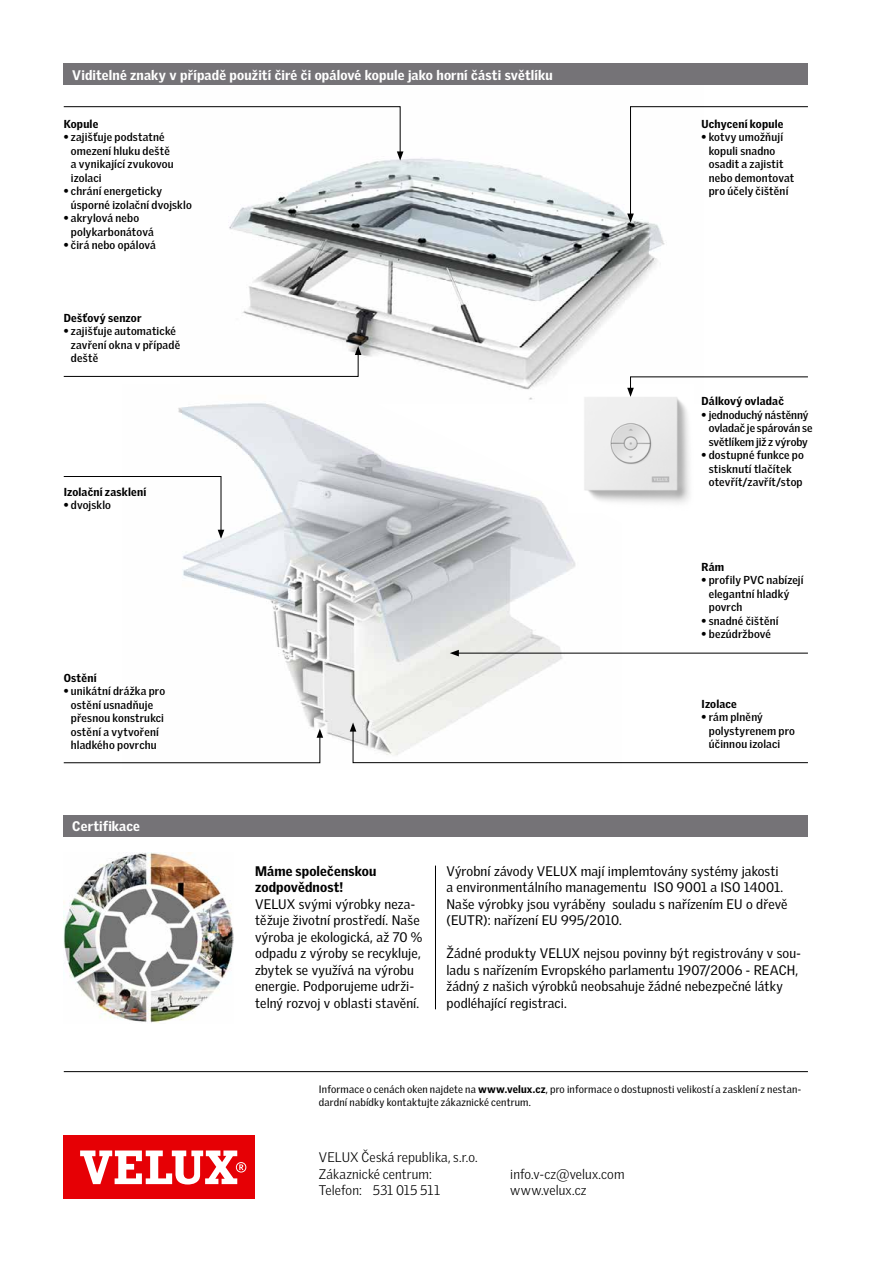
<style>
.page{position:relative;width:893px;height:1263px;background:#fff}
.page>*{position:absolute;margin:0;border:0;box-sizing:border-box;transform-origin:0 0}
.t1{font:13.5px/16.5px "Velux Gothic";letter-spacing:.01em;color:#000}
.t2{font:300 13.5px/16.5px "Velux Gothic";letter-spacing:.01em;color:#000}
.t3{font:900 13.5px "Velux Gothic";letter-spacing:.01em;color:#fff}
.t4{font:900 13.5px/16.5px "Velux Gothic";letter-spacing:.01em;color:#000}
.t5{font:700 11.25px/13.5px "Velux Gothic";letter-spacing:.015em;color:#000}
.t6{font:900 11.25px "Velux Gothic";letter-spacing:.015em;color:#000}
.t7{font:700 11.25px/13.5px "Velux Gothic";letter-spacing:-.005em;color:#000}
.t8{font:10.5px/13.5px "Velux Gothic";letter-spacing:.02em;color:#000}
.s1{font-weight:900}
</style>
<div class="page">
<div style="left:64px;top:1135px;width:191px;height:64px;background:#e60005"></div>
<svg style="left:80px;top:1150px;width:166px;height:34px"></svg>
<hr style="left:64px;top:1071px;width:744px;height:1px;background:#000">
<img style="left:229px;top:151px;width:436px;height:234px">
<img style="left:122px;top:385px;width:500px;height:379px">
<div style="left:64px;top:64px;width:744px;height:21px;background:#757377"></div>
<svg style="left:627px;top:106px;width:181px;height:117px"></svg>
<svg style="left:63px;top:106px;width:340px;height:55px"></svg>
<svg style="left:63px;top:346px;width:298px;height:31px"></svg>
<svg style="left:63px;top:476px;width:161px;height:63px"></svg>
<svg style="left:63px;top:729px;width:260px;height:34px"></svg>
<svg style="left:350px;top:722px;width:458px;height:41px"></svg>
<hr style="left:456px;top:653px;width:352px;height:1px;background:#000">
<svg style="left:450px;top:650px;width:9px;height:6px"></svg>
<div style="left:64px;top:816px;width:744px;height:21px;background:#757377"></div>
<hr style="left:435px;top:865px;width:1px;height:144px;background:#000">
<img style="left:64px;top:853px;width:170px;height:170px">
<img style="left:568px;top:385px;width:122px;height:127px">
<svg style="left:627px;top:376px;width:181px;height:21px"></svg>
<p class="t3" style="left:72px;top:66px;width:482px">Viditelné znaky v případě použití čiré či opálové kopule jako horní části světlíku</p>
<p class="t6" style="left:64px;top:116px;width:36px">Kopule</p>
<p class="t5" style="left:71px;top:130px;width:104px;text-indent:-7px"><span class="s1">•</span> zajišťuje podstatné omezení hluku deště a vynikající zvukovou izolaci</p>
<p class="t5" style="left:71px;top:184px;width:122px;text-indent:-7px"><span class="s1">•</span> chrání energeticky úsporné izolační dvojsklo</p>
<p class="t5" style="left:71px;top:211px;width:84px;text-indent:-7px"><span class="s1">•</span> akrylová nebo polykarbonátová</p>
<p class="t5" style="left:64px;top:238px;width:94px"><span class="s1">•</span> čirá nebo opálová</p>
<p class="t6" style="left:64px;top:310px;width:79px">Dešťový senzor</p>
<p class="t5" style="left:71px;top:324px;width:111px;text-indent:-7px"><span class="s1">•</span> zajišťuje automatické zavření okna v případě deště</p>
<p class="t6" style="left:64px;top:485px;width:84px">Izolační zasklení</p>
<p class="t5" style="left:64px;top:498px;width:49px"><span class="s1">•</span> dvojsklo</p>
<p class="t6" style="left:64px;top:671px;width:34px">Ostění</p>
<p class="t5" style="left:64px;top:684px;width:103px;text-align:center"><span class="s1">•</span> unikátní drážka pro ostění usnadňuje přesnou konstrukci ostění a vytvoření hladkého povrchu</p>
<p class="t3" style="left:72px;top:818px;width:69px">Certifikace</p>
<p class="t6" style="left:702px;top:116px;width:83px">Uchycení kopule</p>
<p class="t5" style="left:709px;top:130px;width:87px;text-indent:-7px"><span class="s1">•</span> kotvy umožňují kopuli snadno osadit a zajistit nebo demontovat pro účely čištění</p>
<p class="t6" style="left:702px;top:394px;width:84px">Dálkový ovladač</p>
<p class="t7" style="left:709px;top:408px;width:105px;text-indent:-7px"><span class="s1">•</span> jednoduchý nástěnný ovladač je spárován se světlíkem již z výroby</p>
<p class="t5" style="left:702px;top:448px;width:104px;text-align:center"><span class="s1">•</span> dostupné funkce po stisknutí tlačítek otevřít/zavřít/stop</p>
<p class="t6" style="left:702px;top:559px;width:24px">Rám</p>
<p class="t5" style="left:709px;top:573px;width:96px;text-indent:-7px"><span class="s1">•</span> profily PVC nabízejí elegantní hladký povrch</p>
<p class="t5" style="left:702px;top:614px;width:78px"><span class="s1">•</span> snadné čištění</p>
<p class="t5" style="left:702px;top:627px;width:71px"><span class="s1">•</span> bezúdržbové</p>
<p class="t6" style="left:702px;top:696px;width:37px">Izolace</p>
<p class="t5" style="left:709px;top:710px;width:88px;text-indent:-7px"><span class="s1">•</span> rám plněný polystyrenem pro účinnou izolaci</p>
<p class="t4" style="left:255px;top:863px;width:123px">Máme společenskou zodpovědnost!</p>
<p class="t1" style="left:255px;top:895px;width:169px">VELUX svými výrobky neza&shy;těžuje životní prostředí. Naše výroba je ekologická, až 70 % odpadu z výroby se recykluje, zbytek se využívá na výrobu energie. Podporujeme udrži&shy;telný rozvoj v oblasti stavění.</p>
<p class="t1" style="left:446px;top:863px;width:342px">Výrobní závody VELUX mají implemtovány systémy jakosti a environmentálního managementu ISO 9001 a ISO 14001.<br>Naše výrobky jsou vyráběny souladu s nařízením EU o dřevě (EUTR): nařízení EU 995/2010.</p>
<p class="t1" style="left:446px;top:945px;width:356px">Žádné produkty VELUX nejsou povinny být registrovány v sou&shy;ladu s nařízením Evropského parlamentu 1907/2006 - REACH, žádný z našich výrobků neobsahuje žádné nebezpečné látky podléhající registraci.</p>
<p class="t8" style="left:319px;top:1082px;width:484px">Informace o cenách oken najdete na <span class="s1">www.velux.cz</span>, pro informace o dostupnosti velikostí a zasklení z nestan&shy;dardní nabídky kontaktujte zákaznické centrum.</p>
<p class="t2" style="left:319px;top:1149px;width:160px">VELUX Česká republika, s.r.o.<br>Zákaznické centrum:<br>Telefon: 531 015 511</p>
<p class="t2" style="left:510px;top:1165px;width:116px">info.v-cz@velux.com www.velux.cz</p>
</div>
